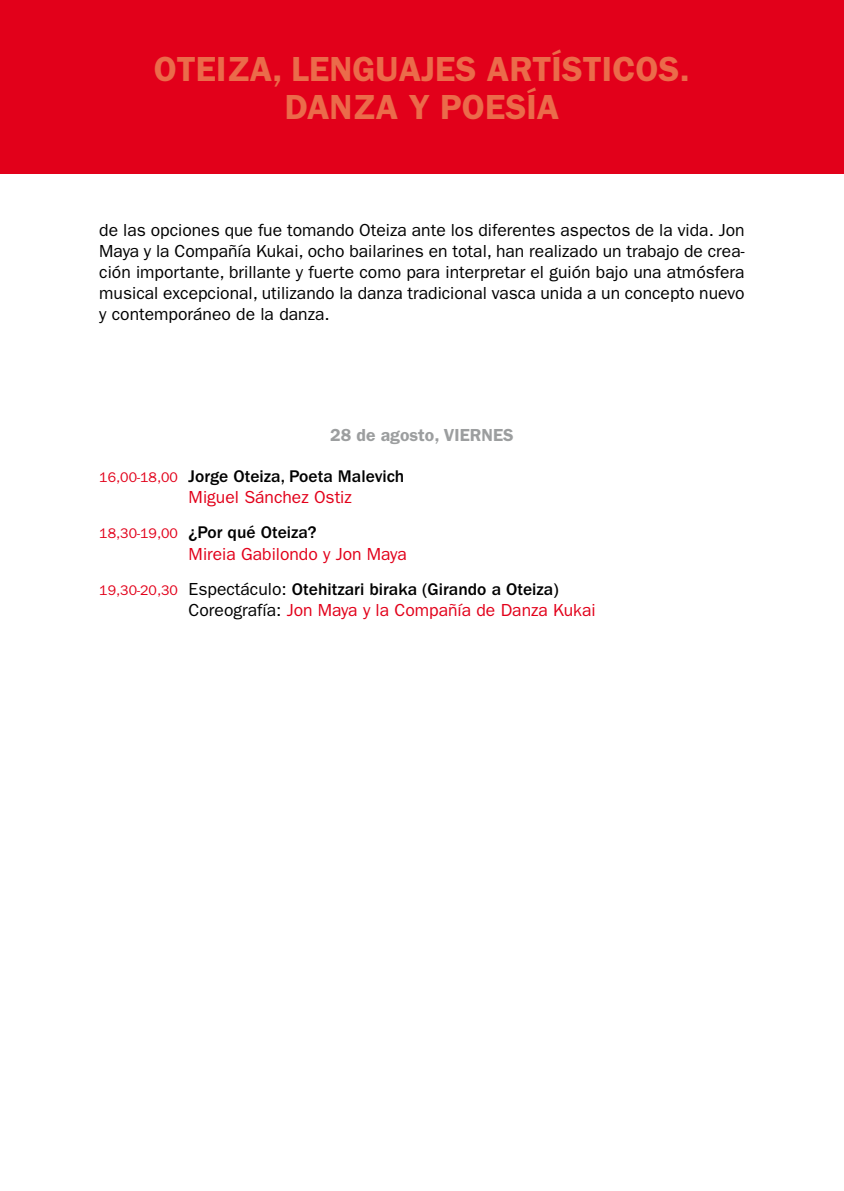
<style>
.page{position:relative;width:844px;height:1191px;background:#fff}
.page>*{position:absolute;margin:0;border:0;box-sizing:border-box;transform-origin:0 0}
.t1{font:600 35px/38.5px "Franklin Gothic";color:#eb6b4a;text-align:center}
.t2{font:17.5px/21px "Franklin Gothic";color:#000;text-align:justify}
.t3{font:500 17.5px/21px "Franklin Gothic";color:#000}
.t4{font:17.5px/21px "Franklin Gothic";color:#e2001a}
.t5{font:600 17.5px "Franklin Gothic";color:#9c9e9f}
.s1{font-weight:400;font-size:14px;color:#e2001a}
.s2{font-weight:400;color:#e2001a}
.s3{font-size:14px}
.s4{font-weight:500;color:#000}
.s5{font-weight:400}
</style>
<div class="page">
<div style="left:0;top:0;width:843px;height:174px;background:#e2001a"></div>
<h1 class="t1" style="left:154px;top:49px;width:537px">OTEIZA, LENGUAJES ARTÍSTICOS.<br>DANZA Y POESÍA</h1>
<p class="t2" style="left:99px;top:220px;width:646px">de las opciones que fue tomando Oteiza ante los diferentes aspectos de la vida. Jon Maya y la Compañía Kukai, ocho bailarines en total, han realizado un trabajo de crea&shy;ción importante, brillante y fuerte como para interpretar el guión bajo una atmósfera musical excepcional, utilizando la danza tradicional vasca unida a un concepto nuevo y contemporáneo de la danza.</p>
<p class="t5" style="left:330px;top:424px;width:185px">28 DE AGOSTO, VIERNES</p>
<p class="t3" style="left:188px;top:465px;width:217px;text-indent:-89px"><span class="s1">16,00-18,00</span> Jorge Oteiza, Poeta Malevich<br><span class="s2">Miguel Sánchez Ostiz</span></p>
<p class="t4" style="left:188px;top:522px;width:219px;text-indent:-89px"><span class="s3">18,30-19,00</span> <span class="s4">¿Por qué Oteiza?<br></span>Mireia Gabilondo y Jon Maya</p>
<p class="t3" style="left:188px;top:579px;width:408px;text-indent:-89px"><span class="s1">19,30-20,30</span> <span class="s5">Espectáculo:</span> Otehitzari biraka (Girando a Oteiza)<br><span class="s5">Coreografía:</span> <span class="s2">Jon Maya y la Compañía de Danza Kukai</span></p>
</div>
